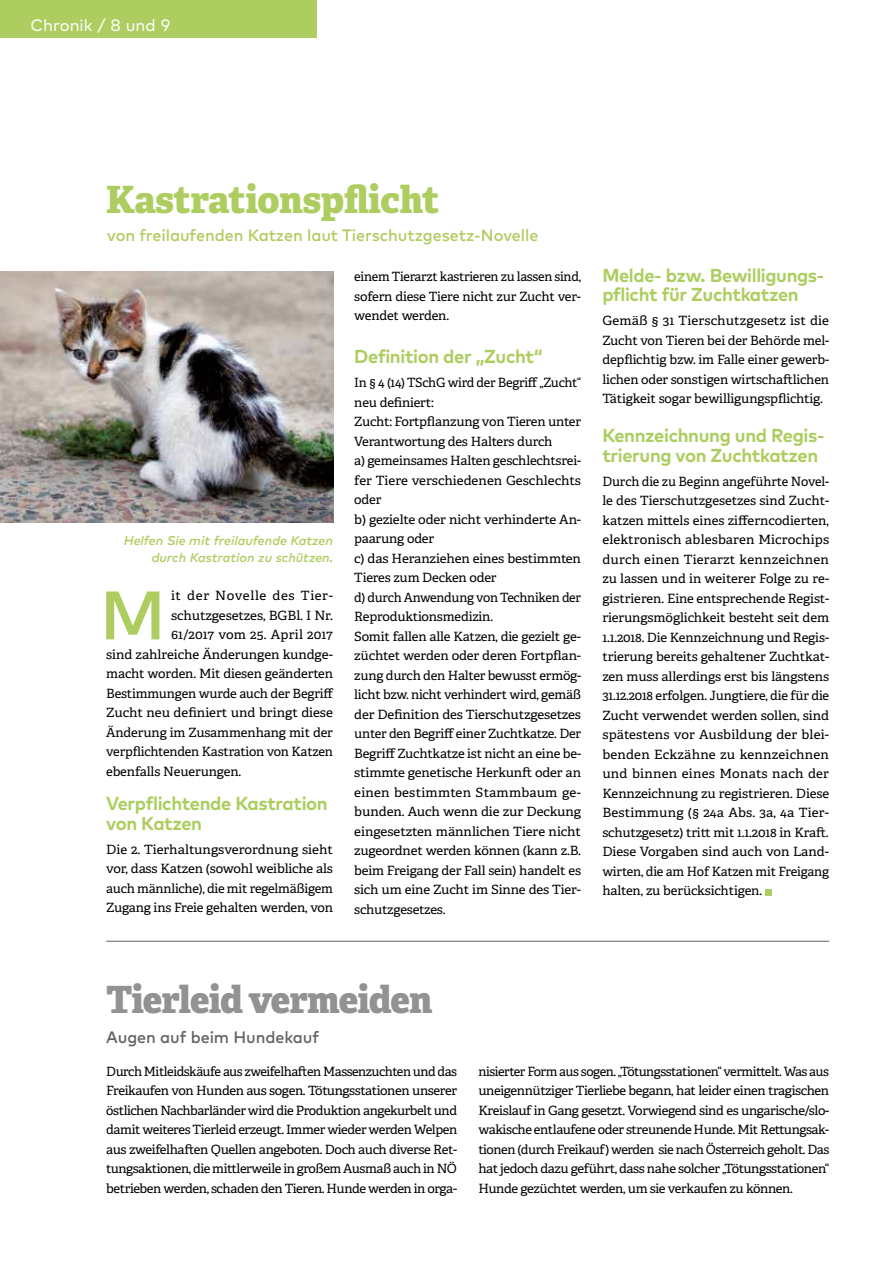
<style>
.page{position:relative;width:893px;height:1263px;background:#fff}
.page>*{position:absolute;margin:0;border:0;box-sizing:border-box;transform-origin:0 0}
.t1{font:500 68.4px "Mark OT";color:#aecd60}
.t2{font:800 37.5px "Adelle";letter-spacing:-.005em;color:#aecd60}
.t3{font:800 37.5px "Adelle";letter-spacing:-.02em;color:#929292}
.t4{font:700 18.75px/19.5px "Mark OT";letter-spacing:-.02em;color:#aecd60}
.t5{font:500 16.5px "Mark OT";letter-spacing:-.005em;color:#aecd60}
.t6{font:500 16.5px "Mark OT";letter-spacing:-.005em;color:#646363}
.t7{font:16.5px "Mark OT";color:#fff}
.t8{font:12.75px/19.5px "Adelle";letter-spacing:-.015em;color:#000;text-align:justify}
.t9{font:12.75px/19.5px "Adelle";letter-spacing:-.015em;color:#000;text-align:justify;scale:1.05 1}
.t10{font:italic 500 12.75px/16.8px "Mark OT";color:#aecd60;text-align:right}
.t11{font:12.75px "Adelle";letter-spacing:.015em;color:#000;scale:1.05 1}
.t12{font:12.75px "Adelle";letter-spacing:.045em;color:#000;scale:1.05 1}
</style>
<div class="page">
<div style="left:0;top:0;width:316px;height:38px;background:#aecd60"></div>
<svg style="left:765px;top:889px;width:6px;height:6px"></svg>
<img style="left:0;top:272px;width:333px;height:250px">
<hr style="left:106px;top:941px;width:723px;height:1px;background:#646363">
<p class="t7" style="left:31px;top:15px;width:141px">Chronik / 8 und 9</p>
<h2 class="t2" style="left:106px;top:175px;width:335px">Kastrationspflicht</h2>
<p class="t5" style="left:107px;top:225px;width:433px">von freilaufenden Katzen laut Tierschutzgesetz-Novelle</p>
<p class="t10" style="left:124px;top:532px;width:211px">Helfen Sie mit freilaufende Katzen durch Kastration zu schützen.</p>
<h1 class="t1" style="left:100px;top:571px;width:68px">M</h1>
<p class="t12" style="left:171px;top:588px;width:156px">it der Novelle des Tier-</p>
<p class="t9" style="left:171px;top:606px;width:156px">schutzgesetzes, BGBl. I Nr.</p>
<p class="t11" style="left:171px;top:627px;width:156px">61/2017 vom 25. April 2017</p>
<p class="t9" style="left:106px;top:645px;width:217px">sind zahlreiche Änderungen kundge-</p>
<p class="t8" style="left:106px;top:664px;width:228px">macht worden. Mit diesen geänderten</p>
<p class="t8" style="left:106px;top:684px;width:229px">Bestimmungen wurde auch der Begriff</p>
<p class="t9" style="left:106px;top:703px;width:217px">Zucht neu definiert und bringt diese</p>
<p class="t8" style="left:106px;top:723px;width:228px">Änderung im Zusammenhang mit der</p>
<p class="t8" style="left:106px;top:742px;width:228px">verpflichtenden Kastration von Katzen</p>
<p class="t8" style="left:106px;top:762px;width:137px">ebenfalls Neuerungen.</p>
<h3 class="t4" style="left:106px;top:793px;width:223px">Verpflichtende Kastration von Katzen</h3>
<p class="t9" style="left:106px;top:840px;width:217px">Die 2. Tierhaltungsverordnung sieht vor, dass Katzen (sowohl weibliche als auch männliche), die mit regelmäßigem Zugang ins Freie gehalten werden, von</p>
<p class="t8" style="left:354px;top:267px;width:228px">einem Tierarzt kastrieren zu lassen sind, sofern diese Tiere nicht zur Zucht ver&shy;wendet werden.</p>
<h3 class="t4" style="left:354px;top:346px;width:190px">Definition der „Zucht“</h3>
<p class="t8" style="left:354px;top:373px;width:228px;text-align:left">In § 4 (14) TSchG wird der Begriff „Zucht“ neu definiert:<br>Zucht: Fortpflanzung von Tieren unter Verantwortung des Halters durch<br>a) gemeinsames Halten geschlechtsrei&shy;fer Tiere verschiedenen Geschlechts oder<br>b) gezielte oder nicht verhinderte An&shy;paarung oder<br>c) das Heranziehen eines bestimmten Tieres zum Decken oder<br>d) durch Anwendung von Techniken der Reproduktionsmedizin.<br>Somit fallen alle Katzen, die gezielt ge&shy;züchtet werden oder deren Fortpflan&shy;zung durch den Halter bewusst ermög&shy;licht bzw. nicht verhindert wird, gemäß der Definition des Tierschutzgesetzes unter den Begriff einer Zuchtkatze. Der Begriff Zuchtkatze ist nicht an eine be&shy;stimmte genetische Herkunft oder an einen bestimmten Stammbaum ge&shy;bunden. Auch wenn die zur Deckung eingesetzten männlichen Tiere nicht zugeordnet werden können (kann z.B. beim Freigang der Fall sein) handelt es sich um eine Zucht im Sinne des Tier&shy;schutzgesetzes.</p>
<h3 class="t4" style="left:602px;top:265px;width:224px">Melde- bzw. Bewilligungs&shy;pflicht für Zuchtkatzen</h3>
<p class="t9" style="left:602px;top:311px;width:217px">Gemäß § 31 Tierschutzgesetz ist die Zucht von Tieren bei der Behörde mel&shy;depflichtig bzw. im Falle einer gewerb&shy;lichen oder sonstigen wirtschaftlichen Tätigkeit sogar bewilligungspflichtig.</p>
<h3 class="t4" style="left:602px;top:425px;width:224px">Kennzeichnung und Regis&shy;trierung von Zuchtkatzen</h3>
<p class="t8" style="left:602px;top:472px;width:228px">Durch die zu Beginn angeführte Novel&shy;le des Tierschutzgesetzes sind Zucht&shy;katzen mittels eines zifferncodierten, elektronisch ablesbaren Microchips durch einen Tierarzt kennzeichnen zu lassen und in weiterer Folge zu re&shy;gistrieren. Eine entsprechende Regist&shy;rierungsmöglichkeit besteht seit dem 1.1.2018. Die Kennzeichnung und Regis&shy;trierung bereits gehaltener Zuchtkat&shy;zen muss allerdings erst bis längstens 31.12.2018 erfolgen. Jungtiere, die für die Zucht verwendet werden sollen, sind spätestens vor Ausbildung der blei&shy;benden Eckzähne zu kennzeichnen und binnen eines Monats nach der Kennzeichnung zu registrieren. Diese Bestimmung (§ 24a Abs. 3a, 4a Tier&shy;schutzgesetz) tritt mit 1.1.2018 in Kraft.<br>Diese Vorgaben sind auch von Land&shy;wirten, die am Hof Katzen mit Freigang halten, zu berücksichtigen.</p>
<h2 class="t3" style="left:106px;top:975px;width:328px">Tierleid vermeiden</h2>
<p class="t6" style="left:106px;top:1026px;width:215px">Augen auf beim Hundekauf</p>
<p class="t8" style="left:106px;top:1062px;width:352px">Durch Mitleidskäufe aus zweifelhaften Massenzuchten und das Freikaufen von Hunden aus sogen. Tötungsstationen unserer östlichen Nachbarländer wird die Produktion angekurbelt und damit weiteres Tierleid erzeugt. Immer wieder werden Welpen aus zweifelhaften Quellen angeboten. Doch auch diverse Ret&shy;tungsaktionen, die mittlerweile in großem Ausmaß auch in NÖ betrieben werden, schaden den Tieren. Hunde werden in orga-</p>
<p class="t8" style="left:478px;top:1062px;width:352px">nisierter Form aus sogen. „Tötungsstationen“ vermittelt. Was aus uneigennütziger Tierliebe begann, hat leider einen tragischen Kreislauf in Gang gesetzt. Vorwiegend sind es ungarische/slo&shy;wakische entlaufene oder streunende Hunde. Mit Rettungsak&shy;tionen (durch Freikauf) werden sie nach Österreich geholt. Das hat jedoch dazu geführt, dass nahe solcher „Tötungsstationen“ Hunde gezüchtet werden, um sie verkaufen zu können.</p>
</div>
